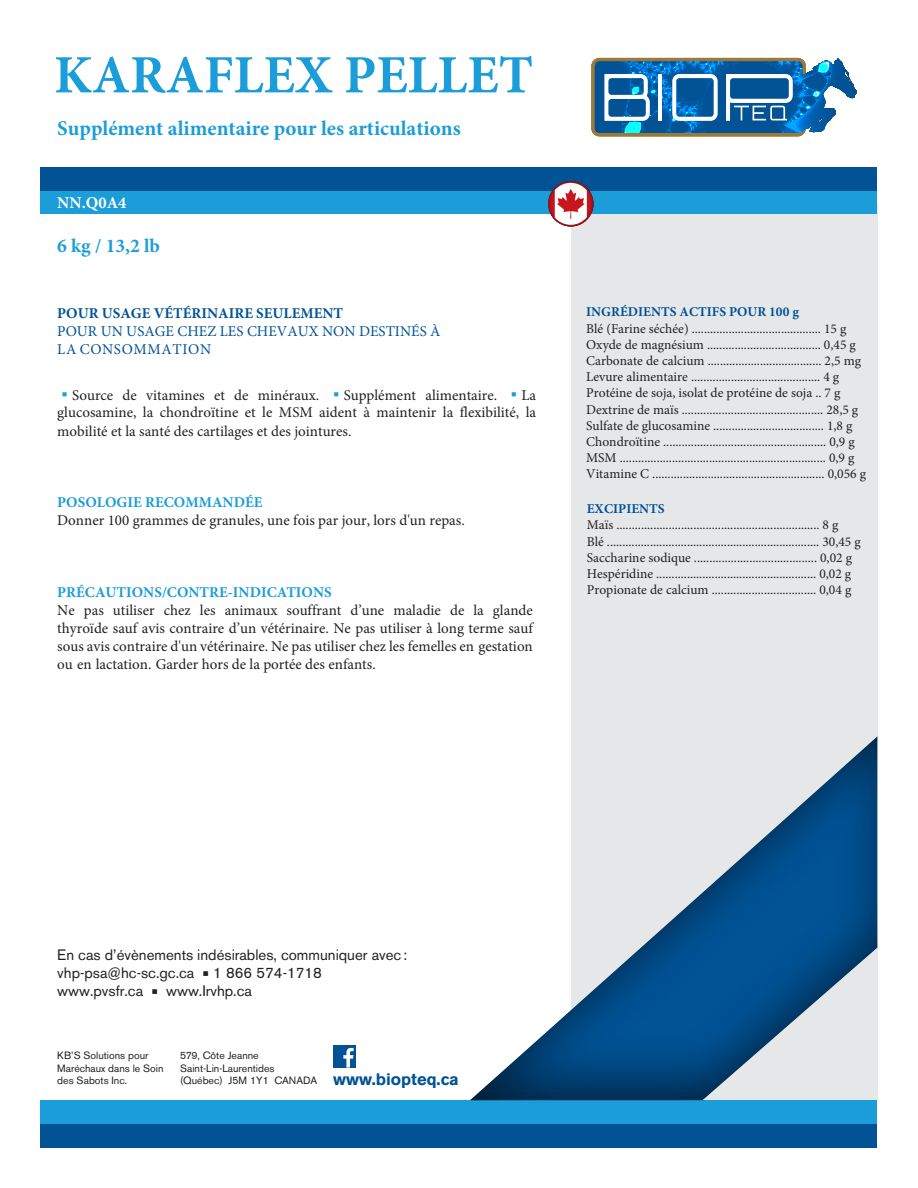
<style>
.page{position:relative;width:918px;height:1188px;background:#fff}
.page>*{position:absolute;margin:0;border:0;box-sizing:border-box;transform-origin:0 0}
.t1{font:700 54px "Minion Pro";color:#1b9dd9}
.t2{font:700 21px "Minion Pro";color:#1b9dd9}
.t3{font:700 19.5px "Minion Pro";color:#1c9eda}
.t4{font:700 16.5px "Akzidenz Grotesk BE";color:#015396}
.t5{font:700 16.5px "Minion Pro";color:#fff}
.t6{font:15px/18px "Minion Pro";color:#231f20}
.t7{font:15px/18px "Akzidenz Grotesk BE";color:#231f20}
.t8{font:15px/18px "Minion Pro";color:#015396}
.t9{font:13.5px/16.2px "Minion Pro";color:#231f20}
.t10{font:10.5px/12.6px "Akzidenz Grotesk BE";color:#231f20}
.s1{font-weight:700}
.s2{font-weight:700;color:#005397}
.s3{font-family:"Koz Min Pr 6 N";color:#1c9eda}
.s4{font-weight:700;color:#1b9dd9}
</style>
<div class="page">
<div style="left:571px;top:203px;width:307px;height:897px;background:#e6e7e9"></div>
<div style="left:40px;top:191px;width:838px;height:23px;background:#1b9dd9"></div>
<div style="left:40px;top:167px;width:838px;height:24px;background:#015396"></div>
<div style="left:40px;top:1100px;width:838px;height:24px;background:#1b9dd9"></div>
<div style="left:40px;top:1124px;width:838px;height:24px;background:#015396"></div>
<div style="left:469px;top:735px;width:411px;height:368px;background:#231f20;opacity:.75"></div>
<div style="left:333px;top:1045px;width:23px;height:23px;background:#015296"></div>
<svg style="left:343px;top:1048px;width:11px;height:20px"></svg>
<div style="left:591px;top:58px;width:215px;height:78px;background:#9c7a35;border-radius:8px"></div>
<svg style="left:595px;top:58px;width:262px;height:75px;background:#3f84b6"></svg>
<svg style="left:548px;top:181px;width:46px;height:46px"></svg>
<svg style="left:555px;top:183px;width:32px;height:42px"></svg>
<h1 class="t1" style="left:54px;top:37px;width:481px">KARAFLEX PELLET</h1>
<p class="t2" style="left:57px;top:113px;width:405px">Supplément alimentaire pour les articulations</p>
<p class="t5" style="left:57px;top:191px;width:71px">NN.Q0A4</p>
<p class="t3" style="left:57px;top:232px;width:104px">6 kg / 13,2 lb</p>
<p class="t8" style="left:57px;top:304px;width:385px"><span class="s1">POUR USAGE VÉTÉRINAIRE SEULEMENT<br></span>POUR UN USAGE CHEZ LES CHEVAUX NON DESTINÉS À<br>LA CONSOMMATION</p>
<p class="t9" style="left:586px;top:304px;width:281px"><span class="s2">INGRÉDIENTS ACTIFS POUR 100 g<br></span>Blé (Farine séchée) .......................................... 15 g Oxyde de magnésium ..................................... 0,45 g Carbonate de calcium ..................................... 2,5 mg Levure alimentaire .......................................... 4 g Protéine de soja, isolat de protéine de soja .. 7 g Dextrine de maïs .............................................. 28,5 g Sulfate de glucosamine .................................... 1,8 g Chondroïtine ..................................................... 0,9 g MSM ................................................................... 0,9 g Vitamine C ........................................................ 0,056 g</p>
<p class="t9" style="left:587px;top:501px;width:275px"><span class="s2">EXCIPIENTS<br></span>Maïs .................................................................. 8 g<br>Blé ..................................................................... 30,45 g Saccharine sodique ........................................ 0,02 g Hespéridine .................................................... 0,02 g Propionate de calcium .................................. 0,04 g</p>
<p class="t6" style="left:57px;top:386px;width:480px;text-align:justify"><span class="s3">▪</span>Source de vitamines et de minéraux. <span class="s3">▪</span>Supplément alimentaire. <span class="s3">▪</span>La glucosamine, la chondroïtine et le MSM aident à maintenir la flexibilité, la mobilité et la santé des cartilages et des jointures.</p>
<p class="t6" style="left:57px;top:493px;width:409px"><span class="s4">POSOLOGIE RECOMMANDÉE<br></span>Donner 100 grammes de granules, une fois par jour, lors d'un repas.</p>
<p class="t6" style="left:57px;top:583px;width:477px"><span class="s4">PRÉCAUTIONS/CONTRE-INDICATIONS<br></span>Ne pas utiliser chez les animaux souffrant d’une maladie de la glande thyroïde sauf avis contraire d’un vétérinaire. Ne pas utiliser à long terme sauf sous avis contraire d'un vétérinaire. Ne pas utiliser chez les femelles en gestation ou en lactation. Garder hors de la portée des enfants.</p>
<p class="t7" style="left:57px;top:946px;width:352px">En cas d’évènements indésirables, communiquer avec : vhp-psa@hc-sc.gc.ca ○ 1 866 574-1718 www.pvsfr.ca ○ www.Irvhp.ca</p>
<p class="t10" style="left:57px;top:1049px;width:108px">KB’S Solutions pour<br>Maréchaux dans le Soin des Sabots Inc.</p>
<p class="t10" style="left:180px;top:1049px;width:139px">579, Côte Jeanne<br>Saint-Lin-Laurentides (Québec) J5M 1Y1 CANADA</p>
<p class="t4" style="left:333px;top:1070px;width:127px">www.biopteq.ca</p>
</div>
